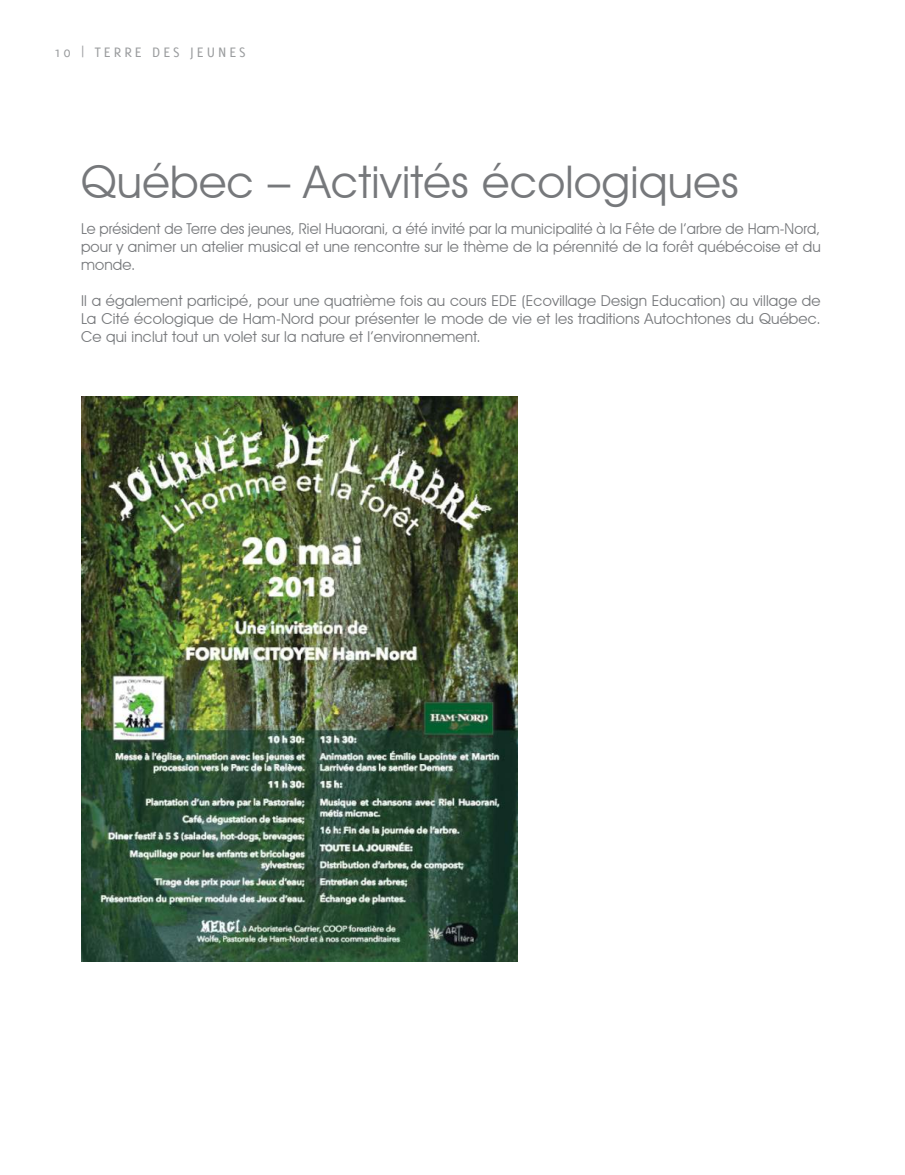
<style>
.page{position:relative;width:905px;height:1175px;background:#fff}
.page>*{position:absolute;margin:0;border:0;box-sizing:border-box;transform-origin:0 0}
.t1{font:45px "Avant Garde IT Cby BT";letter-spacing:.01em;color:#76787b}
.t2{font:15px/18px "Avant Garde IT Cby BT";letter-spacing:.01em;color:#76787b;text-align:justify}
.t3{font:15px "Delicious";letter-spacing:.2em;color:#9a9c9e}
</style>
<div class="page">
<img style="left:81px;top:396px;width:437px;height:565px">
<p class="t3" style="left:54px;top:43px;width:193px">10 | TERRE DES JEUNES</p>
<h1 class="t1" style="left:81px;top:155px;width:659px">Québec – Activités écologiques</h1>
<p class="t2" style="left:81px;top:220px;width:741px">Le président de Terre des jeunes, Riel Huaorani, a été invité par la municipalité à la Fête de l’arbre de Ham-Nord, pour y animer un atelier musical et une rencontre sur le thème de la pérennité de la forêt québécoise et du monde.</p>
<p class="t2" style="left:81px;top:292px;width:741px">Il a également participé, pour une quatrième fois au cours EDE (Ecovillage Design Education) au village de La Cité écologique de Ham-Nord pour présenter le mode de vie et les traditions Autochtones du Québec.<br>Ce qui inclut tout un volet sur la nature et l’environnement.</p>
</div>
